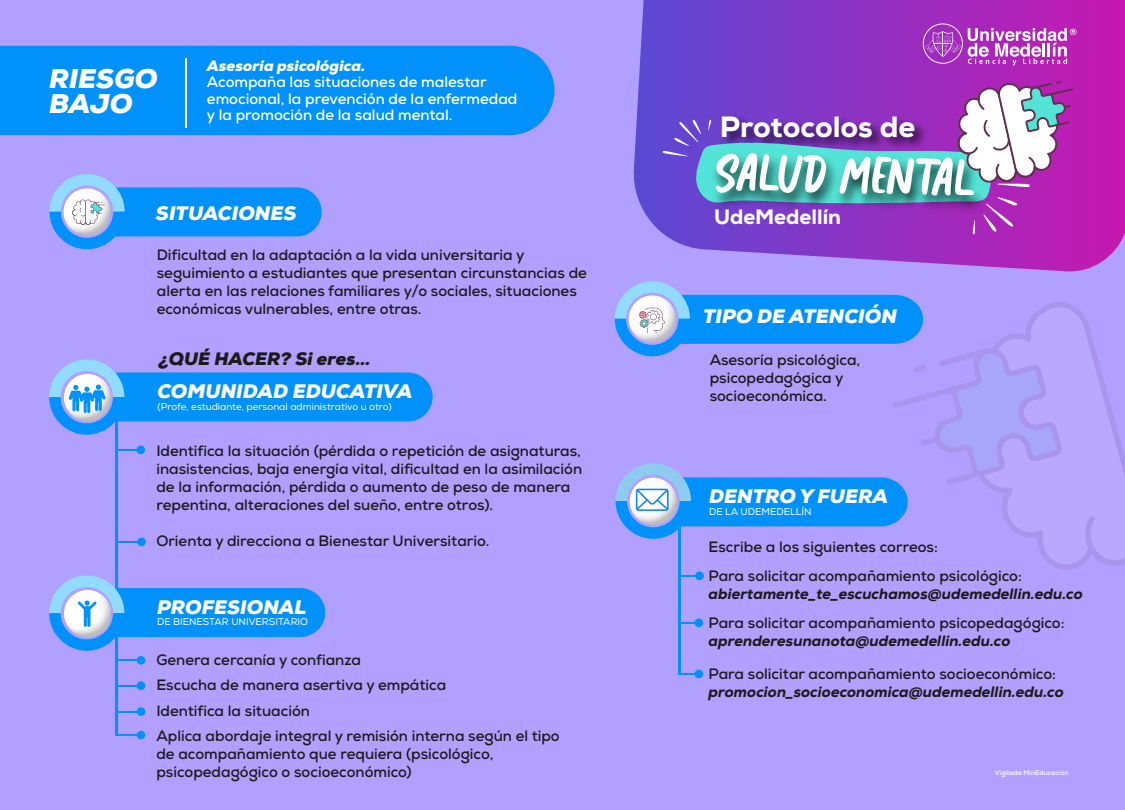
<style>
.page{position:relative;width:1125px;height:810px;background:#b1a0ff}
.page>*{position:absolute;margin:0;border:0;box-sizing:border-box;transform-origin:0 0}
.t1{font:800 29.25px "Nexa";color:#fff}
.t2{font:italic 900 27px/24.9px "Nexa";color:#fff}
.t3{font:800 20.77px "Nexa";color:#fff}
.t4{font:italic 900 19.5px "Nexa";color:#fff}
.t5{font:italic 900 18px "Nexa";color:#1b1b1a}
.t6{font:700 15px/18px "Nexa";color:#1b1b1a}
.t7{font:italic 800 15px "Nexa";color:#1b1b1a}
.t8{font:700 15px/16.5px "Nexa";color:#fff}
.t9{font:italic 900 15px "Nexa";color:#fff}
.t10{font:9.75px "Nexa";color:#fff}
.t11{font:700 6.75px "Nexa";color:#fff}
</style>
<div class="page">
<div style="left:0;top:46px;width:554px;height:89px;background:#0091fb"></div>
<div style="left:136px;top:446px;width:9px;height:8px;background:#0091fb;border-radius:50%"></div>
<div style="left:137px;top:656px;width:8px;height:9px;background:#0091fb;border-radius:50%"></div>
<div style="left:137px;top:681px;width:8px;height:9px;background:#0091fb;border-radius:50%"></div>
<div style="left:137px;top:707px;width:8px;height:9px;background:#0091fb;border-radius:50%"></div>
<div style="left:137px;top:731px;width:8px;height:8px;background:#0091fb;border-radius:50%"></div>
<div style="left:695px;top:571px;width:9px;height:9px;background:#0091fb;border-radius:50%"></div>
<div style="left:695px;top:670px;width:8px;height:8px;background:#0091fb;border-radius:50%"></div>
<div style="left:695px;top:619px;width:8px;height:8px;background:#0091fb;border-radius:50%"></div>
<hr style="left:116px;top:412px;width:2px;height:323px;background:#0091fb">
<svg style="left:118px;top:660px;width:19px;height:1px"></svg>
<svg style="left:118px;top:685px;width:19px;height:1px"></svg>
<svg style="left:118px;top:711px;width:19px;height:1px"></svg>
<hr style="left:116px;top:734px;width:24px;height:2px;background:#0091fb">
<hr style="left:116px;top:449px;width:23px;height:2px;background:#0091fb">
<hr style="left:678px;top:515px;width:3px;height:160px;background:#0091fb">
<hr style="left:185px;top:58px;width:2px;height:69px;background:#fff">
<svg style="left:681px;top:674px;width:14px;height:1px"></svg>
<svg style="left:49px;top:174px;width:273px;height:75px"></svg>
<svg style="left:49px;top:359px;width:384px;height:76px"></svg>
<svg style="left:49px;top:576px;width:276px;height:75px"></svg>
<div style="left:137px;top:538px;width:9px;height:8px;background:#0091fb;border-radius:50%"></div>
<hr style="left:118px;top:541px;width:22px;height:2px;background:#0091fb">
<hr style="left:680px;top:622px;width:23px;height:2px;background:#0091fb">
<hr style="left:679px;top:575px;width:22px;height:2px;background:#0091fb">
<svg style="left:633px;top:0;width:492px;height:272px;background:#9840c9"></svg>
<svg style="left:923px;top:23px;width:154px;height:43px;background:#bf58c9"></svg>
<svg style="left:662px;top:81px;width:412px;height:153px;background:#8e6dc3"></svg>
<svg style="left:1037px;top:302px;width:88px;height:268px;fill:#b8a9ff"></svg>
<svg style="left:1084px;top:515px;width:41px;height:53px"></svg>
<svg style="left:615px;top:281px;width:448px;height:258px"></svg>
<h2 class="t2" style="left:49px;top:67px;width:110px">RIESGO<br>BAJO</h2>
<p class="t9" style="left:207px;top:56px;width:160px">Asesoría psicológica.</p>
<p class="t8" style="left:207px;top:74px;width:312px">Acompaña las situaciones de malestar emocional, la prevención de la enfermedad y la promoción de la salud mental.</p>
<h3 class="t4" style="left:156px;top:200px;width:142px">SITUACIONES</h3>
<p class="t6" style="left:157px;top:246px;width:432px">Dificultad en la adaptación a la vida universitaria y seguimiento a estudiantes que presentan circunstancias de alerta en las relaciones familiares y/o sociales, situaciones económicas vulnerables, entre otras.</p>
<p class="t5" style="left:159px;top:347px;width:213px">¿QUÉ HACER? Si eres…</p>
<h3 class="t4" style="left:157px;top:379px;width:256px">COMUNIDAD EDUCATIVA</h3>
<p class="t10" style="left:157px;top:401px;width:236px">(Profe, estudiante, personal administrativo u otro)</p>
<h1 class="t1" style="left:720px;top:108px;width:197px">Protocolos de</h1>
<h3 class="t3" style="left:714px;top:204px;width:128px">UdeMedellín</h3>
<h3 class="t4" style="left:703px;top:304px;width:195px">TIPO DE ATENCIÓN</h3>
<p class="t6" style="left:710px;top:351px;width:152px">Asesoría psicológica, psicopedagógica y socioeconómica.</p>
<p class="t6" style="left:156px;top:442px;width:427px">Identifica la situación (pérdida o repetición de asignaturas, inasistencias, baja energía vital, dificultad en la asimilación de la información, pérdida o aumento de peso de manera repentina, alteraciones del sueño, entre otros).</p>
<p class="t6" style="left:156px;top:532px;width:335px">Orienta y direcciona a Bienestar Universitario.</p>
<p class="t6" style="left:709px;top:532px;width:315px;line-height:29.2px">Escribe a los siguientes correos:<br>Para solicitar acompañamiento psicológico:</p>
<p class="t7" style="left:709px;top:584px;width:376px">abiertamente_te_escuchamos@udemedellin.edu.co</p>
<p class="t6" style="left:709px;top:614px;width:358px">Para solicitar acompañamiento psicopedagógico:</p>
<p class="t7" style="left:709px;top:631px;width:303px">aprenderesunanota@udemedellin.edu.co</p>
<p class="t6" style="left:709px;top:665px;width:349px">Para solicitar acompañamiento socioeconómico:</p>
<p class="t7" style="left:709px;top:682px;width:357px">promocion_socioeconomica@udemedellin.edu.co</p>
<h3 class="t4" style="left:709px;top:484px;width:180px">DENTRO Y FUERA</h3>
<p class="t10" style="left:709px;top:506px;width:104px">DE LA UDEMEDELLÍN</p>
<h3 class="t4" style="left:157px;top:594px;width:151px">PROFESIONAL</h3>
<p class="t10" style="left:157px;top:616px;width:153px">DE BIENESTAR UNIVERSITARIO</p>
<p class="t6" style="left:156px;top:647px;width:405px;line-height:25.5px">Genera cercanía y confianza<br>Escucha de manera asertiva y empática<br>Identifica la situación<br>Aplica abordaje integral y remisión interna según el tipo</p>
<p class="t6" style="left:156px;top:745px;width:339px">de acompañamiento que requiera (psicológico, psicopedagógico o socioeconómico)</p>
<p class="t11" style="left:995px;top:769px;width:75px">Vigilada MinEducación</p>
</div>
